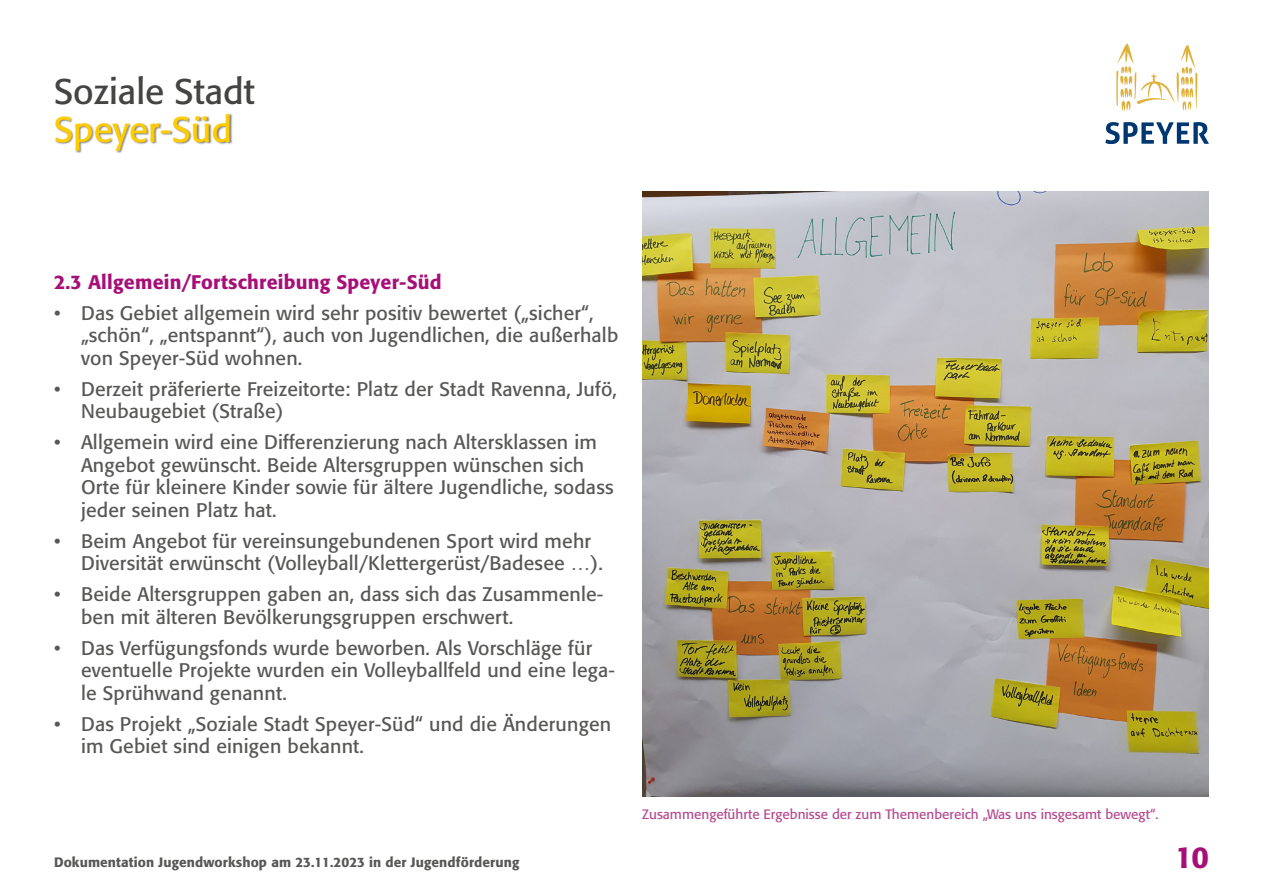
<style>
.page{position:relative;width:1263px;height:893px;background:#fff}
.page>*{position:absolute;margin:0;border:0;box-sizing:border-box;transform-origin:0 0}
.t1{font:35.25px "Formata";color:#444442}
.t2{font:35.25px "Formata";color:#fc0}
.t3{font:500 30px "Formata";color:#a70f78}
.t4{font:19.5px/22.5px "Formata";letter-spacing:.01em;color:#575756}
.t5{font:500 19.5px "Formata";letter-spacing:.01em;color:#a70f78}
.t6{font:13.5px "Formata";color:#b64b90}
.t7{font:500 13.5px "Formata";letter-spacing:.01em;color:#575756}
</style>
<div class="page">
<div style="left:56px;top:113px;width:177px;height:40px;background:#000;opacity:.48"></div>
<svg style="left:1116px;top:44px;width:81px;height:67px"></svg>
<svg style="left:1105px;top:122px;width:104px;height:22px"></svg>
<img style="left:642px;top:191px;width:567px;height:606px">
<h1 class="t1" style="left:54px;top:71px;width:202px">Soziale Stadt</h1>
<h1 class="t2" style="left:54px;top:108px;width:179px">Speyer-Süd</h1>
<p class="t5" style="left:54px;top:270px;width:389px">2.3 Allgemein/Fortschreibung Speyer-Süd</p>
<p class="t4" style="left:81px;top:302px;width:539px;text-indent:-27px">• Das Gebiet allgemein wird sehr positiv bewertet („sicher“, „schön“, „entspannt“), auch von Jugendlichen, die außerhalb von Speyer-Süd wohnen.</p>
<p class="t4" style="left:81px;top:378px;width:538px;text-indent:-27px">• Derzeit präferierte Freizeitorte: Platz der Stadt Ravenna, Jufö,<br>Neubaugebiet (Straße)</p>
<p class="t4" style="left:81px;top:431px;width:534px;text-indent:-27px">• Allgemein wird eine Differenzierung nach Altersklassen im Angebot gewünscht. Beide Altersgruppen wünschen sich Orte für kleinere Kinder sowie für ältere Jugendliche, sodass jeder seinen Platz hat.</p>
<p class="t4" style="left:81px;top:530px;width:523px;text-indent:-27px">• Beim Angebot für vereinsungebundenen Sport wird mehr<br>Diversität erwünscht (Volleyball/Klettergerüst/Badesee …).</p>
<p class="t4" style="left:81px;top:583px;width:524px;text-indent:-27px">• Beide Altersgruppen gaben an, dass sich das Zusammenle&shy;ben mit älteren Bevölkerungsgruppen erschwert.</p>
<p class="t4" style="left:81px;top:637px;width:535px;text-indent:-27px">• Das Verfügungsfonds wurde beworben. Als Vorschläge für eventuelle Projekte wurden ein Volleyballfeld und eine lega&shy;le Sprühwand genannt.</p>
<p class="t4" style="left:81px;top:713px;width:532px;text-indent:-27px">• Das Projekt „Soziale Stadt Speyer-Süd“ und die Änderungen im Gebiet sind einigen bekannt.</p>
<p class="t6" style="left:642px;top:806px;width:518px">Zusammengeführte Ergebnisse der zum Themenbereich „Was uns insgesamt bewegt“.</p>
<p class="t7" style="left:54px;top:854px;width:467px">Dokumentation Jugendworkshop am 23.11.2023 in der Jugendförderung</p>
<h2 class="t3" style="left:1175px;top:839px;width:35px">10</h2>
</div>
